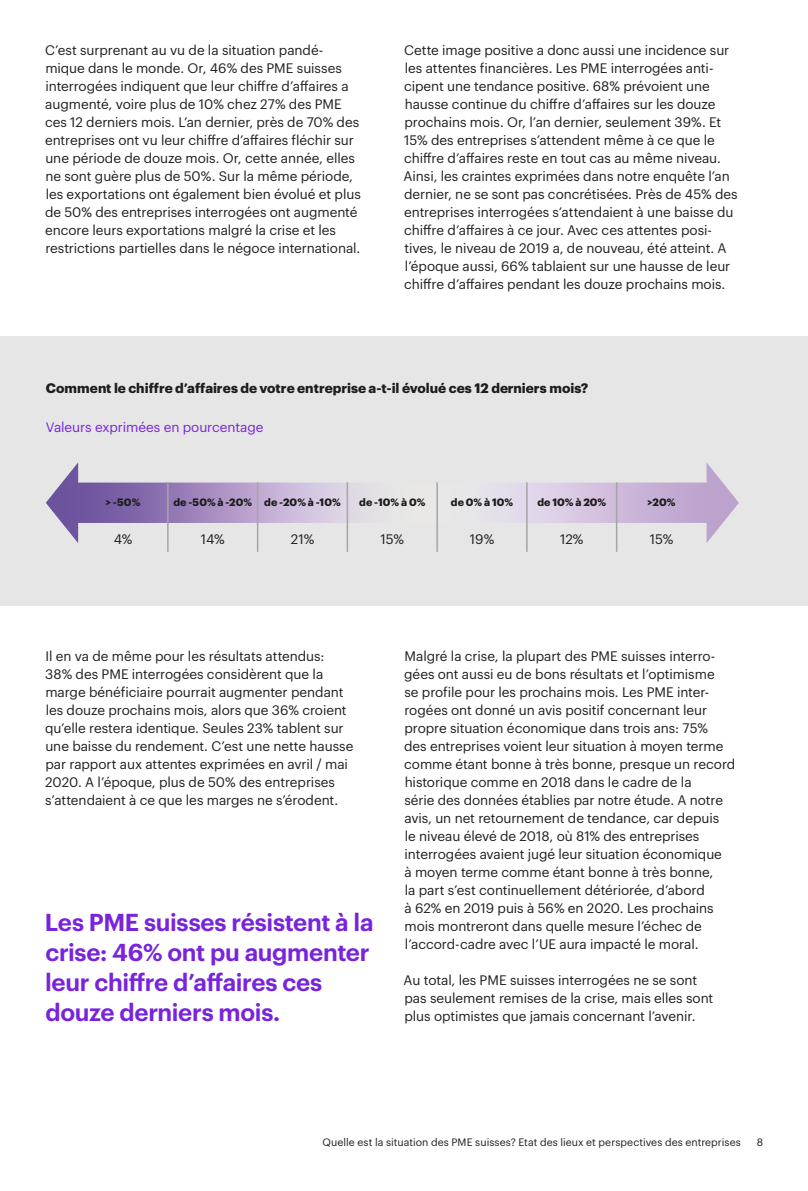
<style>
.page{position:relative;width:808px;height:1191px;background:#fff}
.page>*{position:absolute;margin:0;border:0;box-sizing:border-box;transform-origin:0 0}
.t1{font:600 24px/30px "Graphik";letter-spacing:-.01em;color:#7823dc}
.t2{font:13.5px/18px "Graphik";letter-spacing:-.005em;color:#1e1e1e}
.t3{font:700 13.5px "Graphik";color:#1e1e1e}
.t4{font:13.5px "Graphik";letter-spacing:-.005em;color:#7823dc}
.t5{font:10.5px "Graphik";letter-spacing:.005em;color:#1e1e1e}
.t6{font:700 10.5px "Graphik";letter-spacing:.01em;color:#1e1e1e}
</style>
<div class="page">
<div style="left:0;top:337px;width:808px;height:269px;background:#e6e6e6"></div>
<svg style="left:46px;top:462px;width:693px;height:81px"></svg>
<hr style="left:257px;top:482px;width:1px;height:70px;background:#a5a5a5">
<hr style="left:347px;top:482px;width:1px;height:70px;background:#a5a5a5">
<hr style="left:436px;top:482px;width:2px;height:70px;background:#a5a5a5">
<hr style="left:526px;top:482px;width:2px;height:70px;background:#a5a5a5">
<hr style="left:616px;top:482px;width:1px;height:70px;background:#a5a5a5">
<hr style="left:167px;top:482px;width:2px;height:70px;background:#a5a5a5">
<p class="t2" style="left:45px;top:40px;width:317px">C’est surprenant au vu de la situation pandé&shy;mique dans le monde. Or, 46% des PME suisses interrogées indiquent que leur chiffre d’affaires a augmenté, voire plus de 10% chez 27% des PME ces 12 derniers mois. L’an dernier, près de 70% des entreprises ont vu leur chiffre d’affaires fléchir sur une période de douze mois. Or, cette année, elles ne sont guère plus de 50%. Sur la même période, les exportations ont également bien évolué et plus de 50% des entreprises interrogées ont augmenté encore leurs exportations malgré la crise et les restrictions partielles dans le négoce international.</p>
<p class="t2" style="left:404px;top:39px;width:336px">Cette image positive a donc aussi une incidence sur les attentes financières. Les PME interrogées anti&shy;cipent une tendance positive. 68% prévoient une hausse continue du chiffre d’affaires sur les douze prochains mois. Or, l’an dernier, seulement 39%. Et 15% des entreprises s’attendent même à ce que le chiffre d’affaires reste en tout cas au même niveau.<br>Ainsi, les craintes exprimées dans notre enquête l’an dernier, ne se sont pas concrétisées. Près de 45% des entreprises interrogées s’attendaient à une baisse du chiffre d’affaires à ce jour. Avec ces attentes posi&shy;tives, le niveau de 2019 a, de nouveau, été atteint. A l’époque aussi, 66% tablaient sur une hausse de leur chiffre d’affaires pendant les douze prochains mois.</p>
<p class="t3" style="left:46px;top:378px;width:544px">Comment le chiffre d’affaires de votre entreprise a-t-il évolué ces 12 derniers mois?</p>
<p class="t4" style="left:46px;top:416px;width:219px">Valeurs exprimées en pourcentage</p>
<p class="t6" style="left:106px;top:494px;width:36px">&gt; -50%</p>
<p class="t6" style="left:173px;top:494px;width:169px">de -50% à -20% de -20% à -10%</p>
<p class="t6" style="left:359px;top:494px;width:68px">de -10% à 0%</p>
<p class="t6" style="left:451px;top:494px;width:64px">de 0% à 10%</p>
<p class="t6" style="left:537px;top:494px;width:70px">de 10% à 20%</p>
<p class="t6" style="left:647px;top:494px;width:30px">&gt;20%</p>
<p class="t2" style="left:114px;top:528px;width:20px">4%</p>
<p class="t2" style="left:201px;top:528px;width:25px">14%</p>
<p class="t2" style="left:380px;top:528px;width:25px">15%</p>
<p class="t2" style="left:291px;top:528px;width:25px">21%</p>
<p class="t2" style="left:470px;top:528px;width:26px">19%</p>
<p class="t2" style="left:560px;top:528px;width:25px">12%</p>
<p class="t2" style="left:650px;top:528px;width:25px">15%</p>
<p class="t2" style="left:45px;top:645px;width:310px">Il en va de même pour les résultats attendus:<br>38% des PME interrogées considèrent que la marge bénéficiaire pourrait augmenter pendant les douze prochains mois, alors que 36% croient qu’elle restera identique. Seules 23% tablent sur une baisse du rendement. C’est une nette hausse par rapport aux attentes exprimées en avril / mai 2020. A l’époque, plus de 50% des entreprises s’attendaient à ce que les marges ne s’érodent.</p>
<p class="t2" style="left:404px;top:645px;width:333px">Malgré la crise, la plupart des PME suisses interro&shy;gées ont aussi eu de bons résultats et l’optimisme<br>se profile pour les prochains mois. Les PME inter&shy;rogées ont donné un avis positif concernant leur propre situation économique dans trois ans: 75%<br>des entreprises voient leur situation à moyen terme comme étant bonne à très bonne, presque un record historique comme en 2018 dans le cadre de la<br>série des données établies par notre étude. A notre avis, un net retournement de tendance, car depuis<br>le niveau élevé de 2018, où 81% des entreprises interrogées avaient jugé leur situation économique<br>à moyen terme comme étant bonne à très bonne,<br>la part s’est continuellement détériorée, d’abord<br>à 62% en 2019 puis à 56% en 2020. Les prochains mois montreront dans quelle mesure l’échec de l’accord-cadre avec l’UE aura impacté le moral.</p>
<p class="t2" style="left:404px;top:969px;width:311px">Au total, les PME suisses interrogées ne se sont pas seulement remises de la crise, mais elles sont plus optimistes que jamais concernant l’avenir.</p>
<h1 class="t1" style="left:45px;top:905px;width:330px">Les PME suisses résistent à la crise: 46% ont pu augmenter leur chiffre d’affaires ces douze derniers mois.</h1>
<p class="t5" style="left:322px;top:1134px;width:420px">Quelle est la situation des PME suisses? Etat des lieux et perspectives des entreprises</p>
<p class="t5" style="left:757px;top:1134px;width:8px">8</p>
</div>
